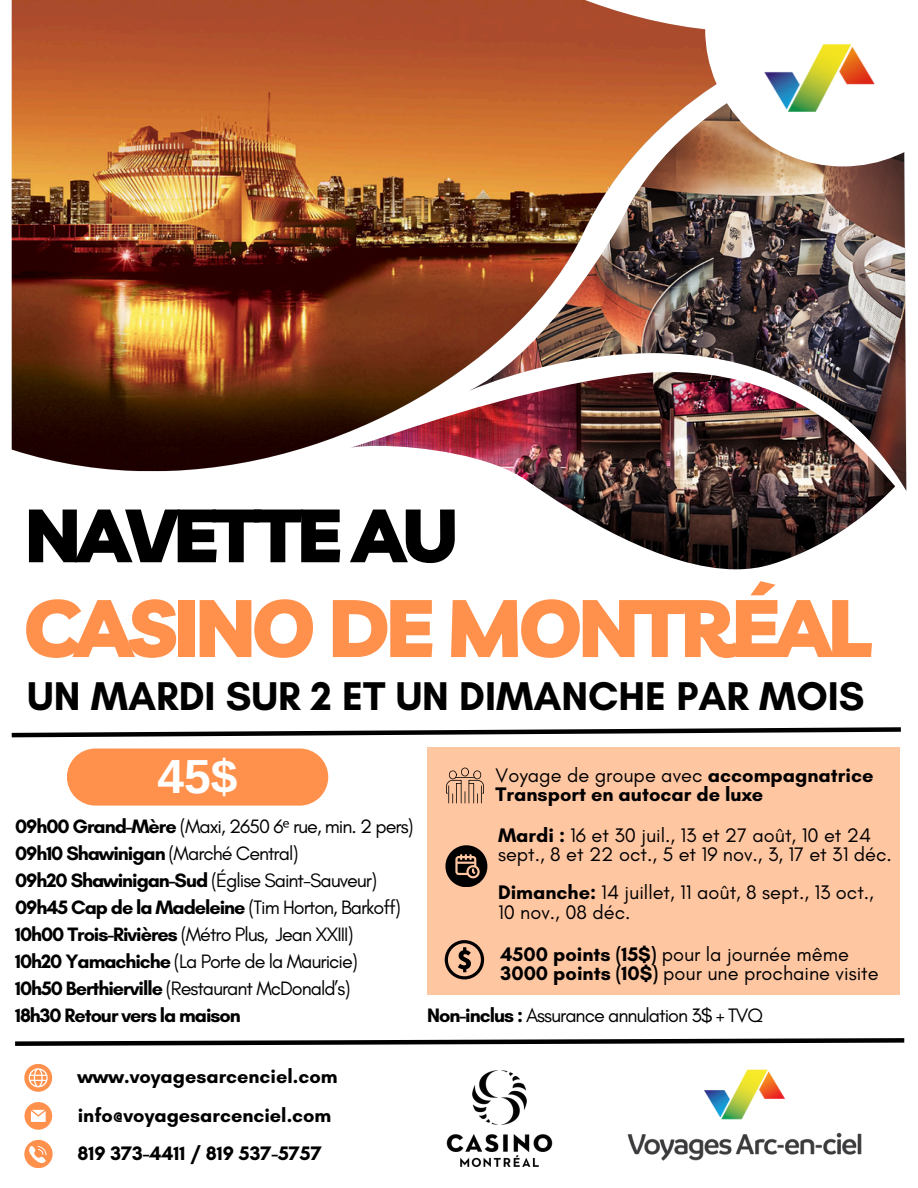
<style>
.page{position:relative;width:918px;height:1188px;background:#fff}
.page>*{position:absolute;margin:0;border:0;box-sizing:border-box;transform-origin:0 0}
.t1{font:900 80.25px "Livvic";letter-spacing:-.05em;color:#ff914d}
.t2{font:900 74.25px "Livvic";letter-spacing:-.05em;color:#000}
.t3{font:700 48px "Arimo";color:#fff}
.t4{font:700 40.8px "Glacial Indifference";color:#000}
.t5{font:19.95px/19.2px "Glacial Indifference";color:#000}
.t6{font:700 19.95px "Glacial Indifference";color:#000}
.t7{font:19.8px "Glacial Indifference";letter-spacing:-.05em;color:#000}
.t8{font:700 19.8px "Glacial Indifference";letter-spacing:-.05em;color:#000}
.t9{font:700 19.8px "Glacial Indifference";color:#000}
.s1{font-weight:700}
.s2{font-family:"Noto Sans"}
.s3{font-weight:400}
</style>
<div class="page">
<img style="left:843px;top:166px;width:63px;height:324px">
<img style="left:12px;top:0;width:831px;height:471px">
<img style="left:351px;top:372px;width:544px;height:197px">
<svg style="left:24px;top:1064px;width:28px;height:28px"></svg>
<svg style="left:67px;top:748px;width:261px;height:58px;background:#ff9757"></svg>
<svg style="left:24px;top:1102px;width:28px;height:28px"></svg>
<svg style="left:24px;top:1140px;width:28px;height:28px"></svg>
<svg style="left:705px;top:0;width:200px;height:166px"></svg>
<img style="left:749px;top:34px;width:135px;height:87px">
<img style="left:628px;top:1069px;width:234px;height:92px">
<div style="left:427px;top:747px;width:472px;height:248px;background:#ffc6a2"></div>
<svg style="left:446px;top:767px;width:38px;height:36px"></svg>
<svg style="left:15px;top:1038px;width:890px;height:8px"></svg>
<svg style="left:11px;top:727px;width:890px;height:11px"></svg>
<svg style="left:445px;top:940px;width:39px;height:39px"></svg>
<img style="left:446px;top:1070px;width:107px;height:97px">
<svg style="left:445px;top:845px;width:42px;height:42px"></svg>
<p class="t2" style="left:24px;top:488px;width:436px">NAVETTE AU</p>
<p class="t1" style="left:24px;top:576px;width:849px">CASINO DE MONTRÉAL</p>
<p class="t4" style="left:27px;top:671px;width:839px">UN MARDI SUR 2 ET UN DIMANCHE PAR MOIS</p>
<p class="t3" style="left:158px;top:750px;width:81px">45$</p>
<h1 class="t7" style="left:15px;top:814px;width:400px"><span class="s1">09h00 Grand-Mère</span> (Maxi, 2650 6<span class="s2">ᵉ</span> rue, min. 2 pers)</h1>
<h1 class="t8" style="left:15px;top:841px;width:285px">09h10 Shawinigan <span class="s3">(Marché Central)</span></h1>
<h3 class="t7" style="left:15px;top:868px;width:364px"><span class="s1">09h20 Shawinigan-Sud</span> (Église Saint-Sauveur)</h3>
<h2 class="t8" style="left:15px;top:895px;width:387px">09h45 Cap de la Madeleine <span class="s3">(Tim Horton, Barkoff)</span></h2>
<p class="t7" style="left:15px;top:922px;width:340px"><span class="s1">10h00 Trois-Rivières</span> (Métro Plus, Jean XXIII)</p>
<p class="t7" style="left:15px;top:949px;width:344px"><span class="s1">10h20 Yamachiche</span> (La Porte de la Mauricie)</p>
<p class="t7" style="left:15px;top:976px;width:337px"><span class="s1">10h50 Berthierville</span> (Restaurant McDonald’s)</p>
<p class="t8" style="left:15px;top:1003px;width:227px">18h30 Retour vers la maison</p>
<p class="t5" style="left:496px;top:765px;width:379px">Voyage de groupe avec <span class="s1">accompagnatrice</span></p>
<p class="t6" style="left:496px;top:782px;width:269px">Transport en autocar de luxe</p>
<p class="t5" style="left:498px;top:825px;width:395px"><span class="s1">Mardi :</span> 16 et 30 juil., 13 et 27 août, 10 et 24 sept., 8 et 22 oct., 5 et 19 nov., 3, 17 et 31 déc.</p>
<p class="t5" style="left:498px;top:883px;width:377px"><span class="s1">Dimanche:</span> 14 juillet, 11 août, 8 sept., 13 oct.,<br>10 nov., 08 déc.</p>
<p class="t5" style="left:501px;top:944px;width:350px"><span class="s1">4500 points (15$)</span> pour la journée même</p>
<p class="t5" style="left:501px;top:964px;width:380px"><span class="s1">3000 points (10$)</span> pour une prochaine visite</p>
<p class="t7" style="left:427px;top:1003px;width:337px"><span class="s1">Non-inclus :</span> Assurance annulation 3$ + TVQ</p>
<p class="t9" style="left:77px;top:1065px;width:262px">www.voyagesarcenciel.com</p>
<p class="t9" style="left:78px;top:1103px;width:255px">info@voyagesarcenciel.com</p>
<p class="t9" style="left:77px;top:1141px;width:246px">819 373-4411 / 819 537-5757</p>
</div>
